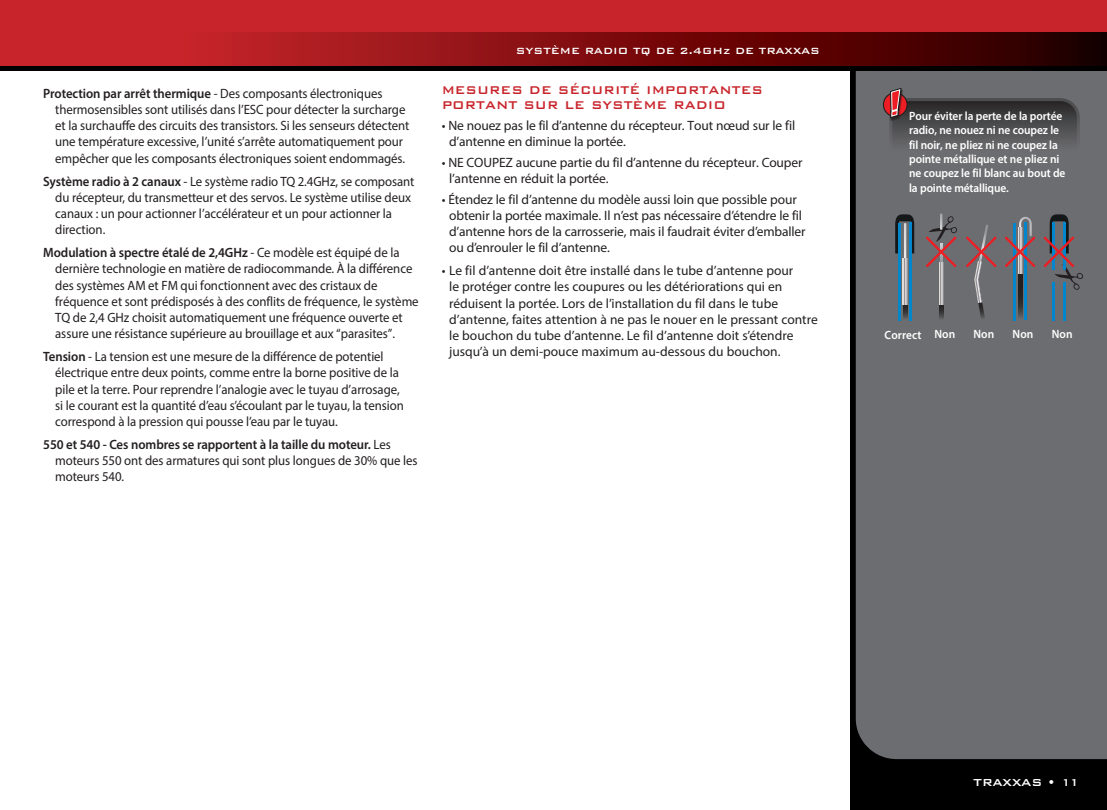
<style>
.page{position:relative;width:1107px;height:810px;background:#fff}
.page>*{position:absolute;margin:0;border:0;box-sizing:border-box;transform-origin:0 0}
.t1{font:500 15px/15px "Bank Gothic BT";color:#c8242b;scale:.95 1}
.t2{font:13.5px/16.2px "Myriad Pro";letter-spacing:-.005em;color:#231f20;scale:.95 1}
.t3{font:13.5px/16.2px "Myriad Pro";letter-spacing:-.005em;color:#231f20}
.t4{font:500 13.5px "Bank Gothic BT";letter-spacing:-.02em;color:#fff}
.t5{font:600 12px/14.4px "Myriad Pro";letter-spacing:-.01em;color:#fff;scale:.95 1}
.t6{font:500 12px "Bank Gothic BT";color:#fff}
.t7{font:600 12px "Myriad Pro";letter-spacing:.01em;color:#fff;scale:.95 1}
.s1{font-weight:600}
</style>
<div class="page">
<div style="left:850px;top:13px;width:257px;height:797px;background:#000"></div>
<div style="left:856px;top:71px;width:251px;height:688px;background:#6c6d70"></div>
<div style="left:0;top:0;width:1107px;height:70px;background:#000"></div>
<div style="left:0;top:0;width:1107px;height:51px;background:#c8242b"></div>
<svg style="left:0;top:32px;width:1107px;height:34px;background:#831013"></svg>
<div style="left:889px;top:98px;width:191px;height:72px;border:3px solid #fff;border-radius:18px"></div>
<svg style="left:883px;top:93px;width:24px;height:23px"></svg>
<div style="left:883px;top:92px;width:25px;height:25px;border:1px solid #231f20;border-radius:50%"></div>
<svg style="left:888px;top:86px;width:190px;height:82px;background:#5a5759"></svg>
<svg style="left:901px;top:260px;width:9px;height:60px"></svg>
<svg style="left:895px;top:214px;width:19px;height:46px"></svg>
<hr style="left:910px;top:223px;width:2px;height:97px;background:#0086cc">
<svg style="left:903px;top:304px;width:4px;height:16px"></svg>
<svg style="left:903px;top:259px;width:4px;height:45px"></svg>
<hr style="left:898px;top:223px;width:3px;height:97px;background:#0086cc">
<svg style="left:923px;top:213px;width:160px;height:107px;background:#6d696f"></svg>
<p class="t2" style="left:55px;top:85px;width:374px;text-indent:-12px"><span class="s1">Protection par arrêt thermique</span> - Des composants électroniques thermosensibles sont utilisés dans l’ESC pour détecter la surcharge et la surchauffe des circuits des transistors. Si les senseurs détectent une température excessive, l’unité s’arrête automatiquement pour empêcher que les composants électroniques soient endommagés.</p>
<p class="t2" style="left:55px;top:173px;width:380px;text-indent:-12px"><span class="s1">Système radio à 2 canaux</span> - Le système radio TQ 2.4GHz, se composant du récepteur, du transmetteur et des servos. Le système utilise deux canaux : un pour actionner l’accélérateur et un pour actionner la direction.</p>
<p class="t2" style="left:55px;top:244px;width:384px;text-indent:-12px"><span class="s1">Modulation à spectre étalé de 2,4GHz</span> - Ce modèle est équipé de la dernière technologie en matière de radiocommande. À la différence des systèmes AM et FM qui fonctionnent avec des cristaux de fréquence et sont prédisposés à des conflits de fréquence, le système TQ de 2,4 GHz choisit automatiquement une fréquence ouverte et assure une résistance supérieure au brouillage et aux “parasites”.</p>
<p class="t2" style="left:55px;top:348px;width:369px;text-indent:-12px"><span class="s1">Tension</span> - La tension est une mesure de la différence de potentiel électrique entre deux points, comme entre la borne positive de la pile et la terre. Pour reprendre l’analogie avec le tuyau d’arrosage, si le courant est la quantité d’eau s’écoulant par le tuyau, la tension correspond à la pression qui pousse l’eau par le tuyau.</p>
<p class="t2" style="left:55px;top:436px;width:383px;text-indent:-12px"><span class="s1">550 et 540 - Ces nombres se rapportent à la taille du moteur.</span> Les moteurs 550 ont des armatures qui sont plus longues de 30% que les moteurs 540.</p>
<p class="t6" style="left:516px;top:45px;width:306px">SYSTÈME RADIO TQ DE 2.4GHz DE TRAXXAS</p>
<p class="t1" style="left:442px;top:82px;width:340px">MESURES DE SÉCURITÉ IMPORTANTES<br>PORTANT SUR LE SYSTÈME RADIO</p>
<p class="t3" style="left:449px;top:117px;width:348px;text-indent:-8px">• Ne nouez pas le fil d’antenne du récepteur. Tout nœud sur le fil d’antenne en diminue la portée.</p>
<p class="t3" style="left:449px;top:154px;width:355px;text-indent:-8px">• NE COUPEZ aucune partie du fil d’antenne du récepteur. Couper l’antenne en réduit la portée.</p>
<p class="t3" style="left:449px;top:191px;width:358px;text-indent:-8px">• Étendez le fil d’antenne du modèle aussi loin que possible pour obtenir la portée maximale. Il n’est pas nécessaire d’étendre le fil d’antenne hors de la carrosserie, mais il faudrait éviter d’emballer ou d’enrouler le fil d’antenne.</p>
<p class="t3" style="left:449px;top:262px;width:370px;text-indent:-8px">• Le fil d’antenne doit être installé dans le tube d’antenne pour<br>le protéger contre les coupures ou les détériorations qui en réduisent la portée. Lors de l’installation du fil dans le tube d’antenne, faites attention à ne pas le nouer en le pressant contre le bouchon du tube d’antenne. Le fil d’antenne doit s’étendre jusqu’à un demi-pouce maximum au-dessous du bouchon.</p>
<p class="t5" style="left:909px;top:108px;width:166px">Pour éviter la perte de la portée radio, ne nouez ni ne coupez le fil noir, ne pliez ni ne coupez la pointe métallique et ne pliez ni ne coupez le fil blanc au bout de la pointe métallique.</p>
<p class="t7" style="left:885px;top:327px;width:40px">Correct</p>
<p class="t5" style="left:934px;top:326px;width:23px">Non</p>
<p class="t5" style="left:973px;top:326px;width:23px">Non</p>
<p class="t5" style="left:1013px;top:326px;width:23px">Non</p>
<p class="t5" style="left:1052px;top:326px;width:23px">Non</p>
<p class="t4" style="left:974px;top:775px;width:107px">TRAXXAS • 11</p>
</div>
